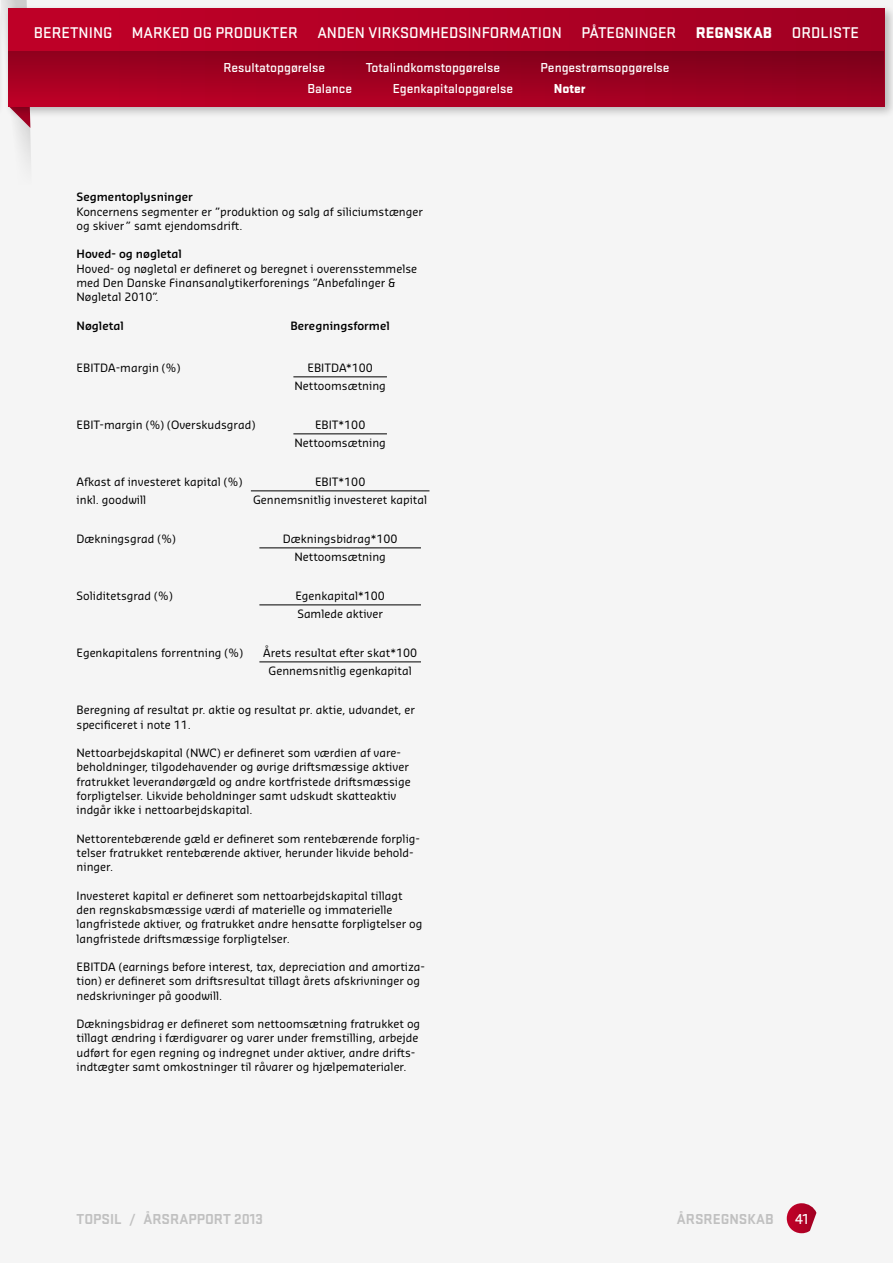
<style>
.page{position:relative;width:893px;height:1263px;background:#f5f5f5}
.page>*{position:absolute;margin:0;border:0;box-sizing:border-box;transform-origin:0 0}
.t1{font:500 16.2px "Stratum 2";color:#fff}
.t2{font:700 15px "Stratum 2";color:#c0c0c0}
.t3{font:500 15px "Stratum 2";color:#fff}
.t4{font:500 13.5px "Stratum 2";color:#fff}
.t5{font:900 13.5px "Stratum 2";color:#fff}
.t6{font:11.25px/14.2px "Sansa Soft Pro";color:#000}
.t7{font:600 11.25px "Sansa Soft Pro";color:#000}
.s1{font-weight:900}
</style>
<div class="page">
<hr style="left:293px;top:377px;width:94px;height:1px;background:#000">
<hr style="left:293px;top:434px;width:94px;height:1px;background:#000">
<hr style="left:251px;top:491px;width:178px;height:1px;background:#000">
<hr style="left:259px;top:548px;width:162px;height:1px;background:#000">
<hr style="left:259px;top:605px;width:162px;height:1px;background:#000">
<hr style="left:259px;top:662px;width:162px;height:1px;background:#000">
<svg style="left:787px;top:1203px;width:29px;height:30px"></svg>
<svg style="left:2px;top:0;width:29px;height:163px"></svg>
<hr style="left:0;top:5px;width:4px;height:114px;background:#f0f0f0">
<div style="left:5px;top:5px;width:888px;height:114px;background:#000;opacity:.25"></div>
<div style="left:9px;top:9px;width:875px;height:97px;background:linear-gradient(to right,#c10028,#a10022)"></div>
<div style="left:9px;top:51px;width:875px;height:51px;background:linear-gradient(to bottom,#85001b,#af0024)"></div>
<h1 class="t1" style="left:34px;top:22px;width:827px">Beretning Marked og produkter Anden virksomhedsinformation Påtegninger <span class="s1">REGNSKAB</span> Ordliste</h1>
<p class="t4" style="left:223px;top:58px;width:115px">Resultatopgørelse T</p>
<p class="t4" style="left:372px;top:58px;width:142px">otalindkomstopgørelse P</p>
<p class="t4" style="left:548px;top:58px;width:123px">engestrømsopgørelse</p>
<p class="t4" style="left:307px;top:79px;width:58px">Balance E</p>
<p class="t4" style="left:400px;top:79px;width:115px">genkapitalopgørelse</p>
<p class="t5" style="left:554px;top:79px;width:33px">NOTER</p>
<p class="t7" style="left:77px;top:190px;width:118px">Segmentoplysninger</p>
<p class="t6" style="left:77px;top:204px;width:348px">Koncernens segmenter er ”produktion og salg af siliciumstænger og skiver ” samt ejendomsdrift.</p>
<p class="t7" style="left:77px;top:247px;width:107px">Hoved- og nøgletal</p>
<p class="t6" style="left:77px;top:261px;width:342px">Hoved- og nøgletal er defineret og beregnet i overensstemmelse med Den Danske Finansanalytikerforenings ”Anbefalinger &amp;<br>Nøgletal 2010”.</p>
<p class="t7" style="left:77px;top:318px;width:49px">Nøgletal</p>
<p class="t7" style="left:290px;top:318px;width:101px">Beregningsformel</p>
<p class="t6" style="left:77px;top:361px;width:105px">EBITDA-margin (%)</p>
<p class="t6" style="left:294px;top:359px;width:93px;line-height:18px;text-align:center">EBITDA*100<br>Nettoomsætning</p>
<p class="t6" style="left:77px;top:418px;width:180px">EBIT-margin (%) (Overskudsgrad)</p>
<p class="t6" style="left:294px;top:416px;width:93px;line-height:18px;text-align:center">EBIT*100<br>Nettoomsætning</p>
<p class="t6" style="left:77px;top:475px;width:167px">Afkast af investeret kapital (%)</p>
<p class="t6" style="left:315px;top:475px;width:52px">EBIT*100</p>
<p class="t6" style="left:77px;top:493px;width:71px">inkl. goodwill</p>
<p class="t6" style="left:253px;top:493px;width:176px">Gennemsnitlig investeret kapital</p>
<p class="t6" style="left:77px;top:532px;width:101px">Dækningsgrad (%)</p>
<p class="t6" style="left:283px;top:530px;width:116px;line-height:18px;text-align:center">Dækningsbidrag*100<br>Nettoomsætning</p>
<p class="t6" style="left:77px;top:589px;width:98px">Soliditetsgrad (%)</p>
<p class="t6" style="left:295px;top:587px;width:91px;line-height:18px">Egenkapital*100<br>Samlede aktiver</p>
<p class="t6" style="left:77px;top:646px;width:168px">Egenkapitalens forrentning (%)</p>
<p class="t6" style="left:263px;top:644px;width:155px;line-height:18px;text-align:center">Årets resultat efter skat*100<br>Gennemsnitlig egenkapital</p>
<p class="t6" style="left:77px;top:703px;width:340px">Beregning af resultat pr. aktie og resultat pr. aktie, udvandet, er specificeret i note 11.</p>
<p class="t6" style="left:77px;top:745px;width:336px">Nettoarbejdskapital (NWC) er defineret som værdien af vare&shy;beholdninger, tilgodehavender og øvrige driftsmæssige aktiver fratrukket leverandørgæld og andre kortfristede driftsmæssige forpligtelser. Likvide beholdninger samt udskudt skatteaktiv indgår ikke i nettoarbejdskapital.</p>
<p class="t6" style="left:77px;top:831px;width:345px">Nettorentebærende gæld er defineret som rentebærende forplig&shy;telser fratrukket rentebærende aktiver, herunder likvide behold&shy;ninger.</p>
<p class="t6" style="left:77px;top:888px;width:347px">Investeret kapital er defineret som nettoarbejdskapital tillagt den regnskabsmæssige værdi af materielle og immaterielle langfristede aktiver, og fratrukket andre hensatte forpligtelser og langfristede driftsmæssige forpligtelser.</p>
<p class="t6" style="left:77px;top:959px;width:350px">EBITDA (earnings before interest, tax, depreciation and amortiza&shy;tion) er defineret som driftsresultat tillagt årets afskrivninger og nedskrivninger på goodwill.</p>
<p class="t6" style="left:77px;top:1016px;width:345px">Dækningsbidrag er defineret som nettoomsætning fratrukket og tillagt ændring i færdigvarer og varer under fremstilling, arbejde udført for egen regning og indregnet under aktiver, andre drifts&shy;indtægter samt omkostninger til råvarer og hjælpematerialer.</p>
<h2 class="t2" style="left:77px;top:1208px;width:188px">TOPSIL / ÅRSRAPPORT 2013</h2>
<h2 class="t2" style="left:677px;top:1208px;width:98px">ÅRSREGNSKAB</h2>
<h2 class="t3" style="left:795px;top:1208px;width:14px">41</h2>
</div>
